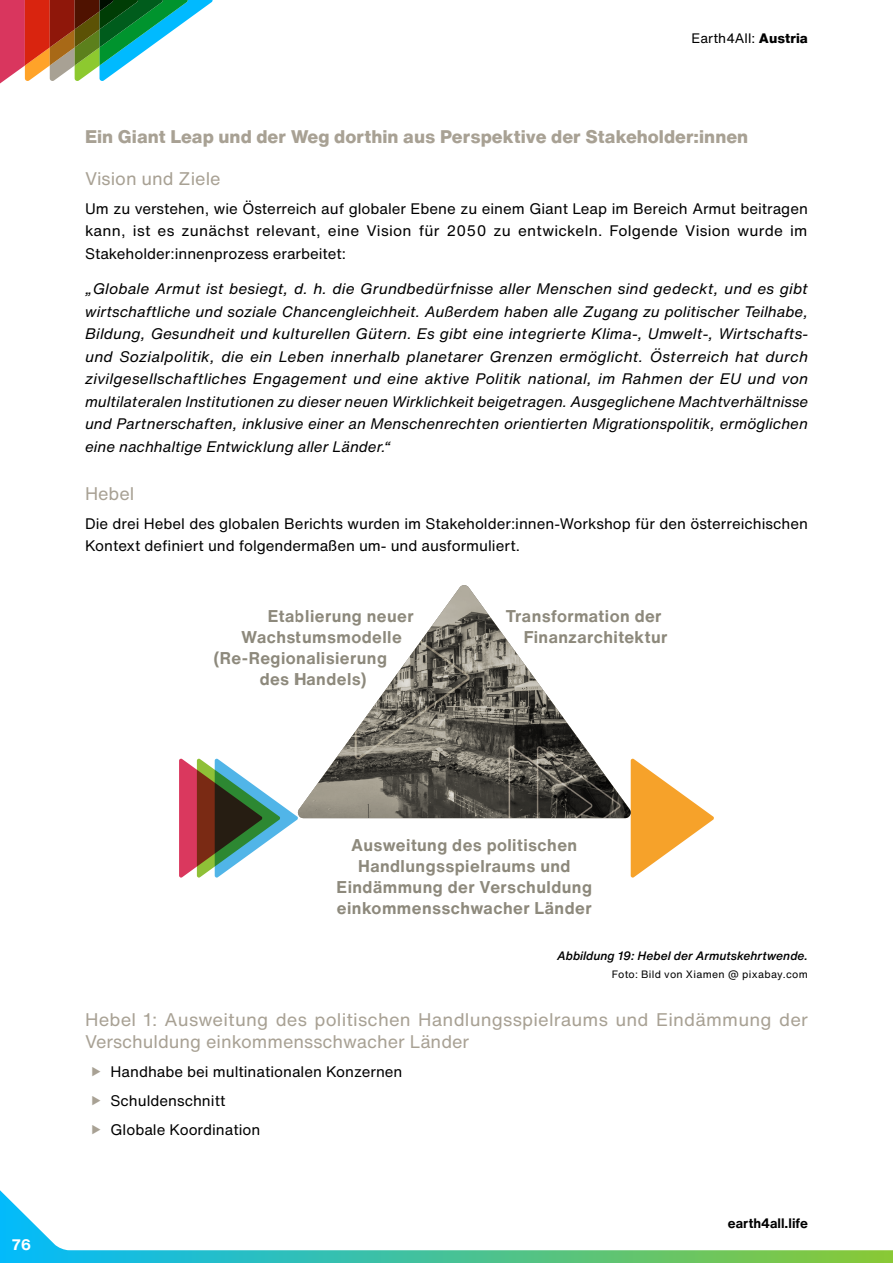
<style>
.page{position:relative;width:893px;height:1263px;background:#fff}
.page>*{position:absolute;margin:0;border:0;box-sizing:border-box;transform-origin:0 0}
.t1{font:18px/22.5px "Helvetica Now Text";letter-spacing:.01em;color:#a8a194}
.t2{font:800 18px "Helvetica Now Text";color:#a8a194}
.t3{font:700 16.8px/21px "Helvetica Now Text";letter-spacing:.025em;color:#8d897c;text-align:center}
.t4{font:italic 15px/22.5px "Helvetica Now Text";color:#000;text-align:justify}
.t5{font:15px/22.5px "Helvetica Now Text";color:#000}
.t6{font:700 15px "Helvetica Now Text";color:#fff}
.t7{font:13.5px "Helvetica Now Text";color:#000}
.t8{font:700 13.5px "Helvetica Now Text";color:#000}
.t9{font:italic 500 12px "Helvetica Now Text";color:#000}
.t10{font:10.5px "Helvetica Now Text";letter-spacing:.03em;color:#000}
.s1{font-weight:800}
</style>
<div class="page">
<svg style="left:0;top:1190px;width:893px;height:73px"></svg>
<svg style="left:0;top:0;width:213px;height:84px"></svg>
<svg style="left:179px;top:759px;width:119px;height:118px"></svg>
<svg style="left:631px;top:759px;width:83px;height:118px"></svg>
<img style="left:298px;top:585px;width:333px;height:233px">
<p class="t7" style="left:691px;top:28px;width:118px">Earth4All: <span class="s1">Austria</span></p>
<p class="t2" style="left:85px;top:123px;width:665px">Ein Giant Leap und der Weg dorthin aus Perspektive der Stakeholder:innen</p>
<p class="t1" style="left:85px;top:167px;width:137px">Vision und Ziele</p>
<p class="t5" style="left:85px;top:197px;width:724px;text-align:justify">Um zu verstehen, wie Österreich auf globaler Ebene zu einem Giant Leap im Bereich Armut beitragen kann, ist es zunächst relevant, eine Vision für 2050 zu entwickeln. Folgende Vision wurde im Stakeholder:innenprozess erarbeitet:</p>
<p class="t4" style="left:85px;top:277px;width:725px">„Globale Armut ist besiegt, d. h. die Grundbedürfnisse aller Menschen sind gedeckt, und es gibt wirtschaftliche und soziale Chancengleichheit. Außerdem haben alle Zugang zu politischer Teilhabe, Bildung, Gesundheit und kulturellen Gütern. Es gibt eine integrierte Klima-, Umwelt-, Wirtschafts&shy;und Sozialpolitik, die ein Leben innerhalb planetarer Grenzen ermöglicht. Österreich hat durch zivilgesellschaftliches Engagement und eine aktive Politik national, im Rahmen der EU und von multilateralen Institutionen zu dieser neuen Wirklichkeit beigetragen. Ausgeglichene Machtverhältnisse und Partnerschaften, inklusive einer an Menschenrechten orientierten Migrationspolitik, ermöglichen eine nachhaltige Entwicklung aller Länder.“</p>
<p class="t1" style="left:85px;top:481px;width:51px">Hebel</p>
<p class="t5" style="left:85px;top:511px;width:724px">Die drei Hebel des globalen Berichts wurden im Stakeholder:innen-Workshop für den österreichischen<br>Kontext definiert und folgendermaßen um- und ausformuliert.</p>
<p class="t3" style="left:268px;top:605px;width:147px">Etablierung neuer</p>
<p class="t3" style="left:241px;top:626px;width:162px">Wachstumsmodelle</p>
<p class="t3" style="left:214px;top:647px;width:175px">(Re-Regionalisierung</p>
<p class="t3" style="left:260px;top:668px;width:108px">des Handels)</p>
<p class="t3" style="left:524px;top:605px;width:145px;text-align:left;text-indent:-18px">Transformation der<br>Finanzarchitektur</p>
<p class="t6" style="left:12px;top:1233px;width:21px">76</p>
<p class="t3" style="left:337px;top:834px;width:257px">Ausweitung des politischen<br>Handlungsspielraums und<br>Eindämmung der Verschuldung einkommensschwacher Länder</p>
<p class="t9" style="left:557px;top:946px;width:252px">Abbildung 19: Hebel der Armutskehrtwende.</p>
<p class="t10" style="left:612px;top:966px;width:198px">Foto: Bild von Xiamen @ pixabay.com</p>
<p class="t1" style="left:85px;top:1008px;width:724px">Hebel 1: Ausweitung des politischen Handlungsspielraums und Eindämmung der<br>Verschuldung einkommensschwacher Länder</p>
<p class="t5" style="left:111px;top:1057px;width:293px;line-height:28.8px">Handhabe bei multinationalen Konzernen<br>Schuldenschnitt<br>Globale Koordination</p>
<p class="t8" style="left:728px;top:1213px;width:82px">earth4all.life</p>
</div>
